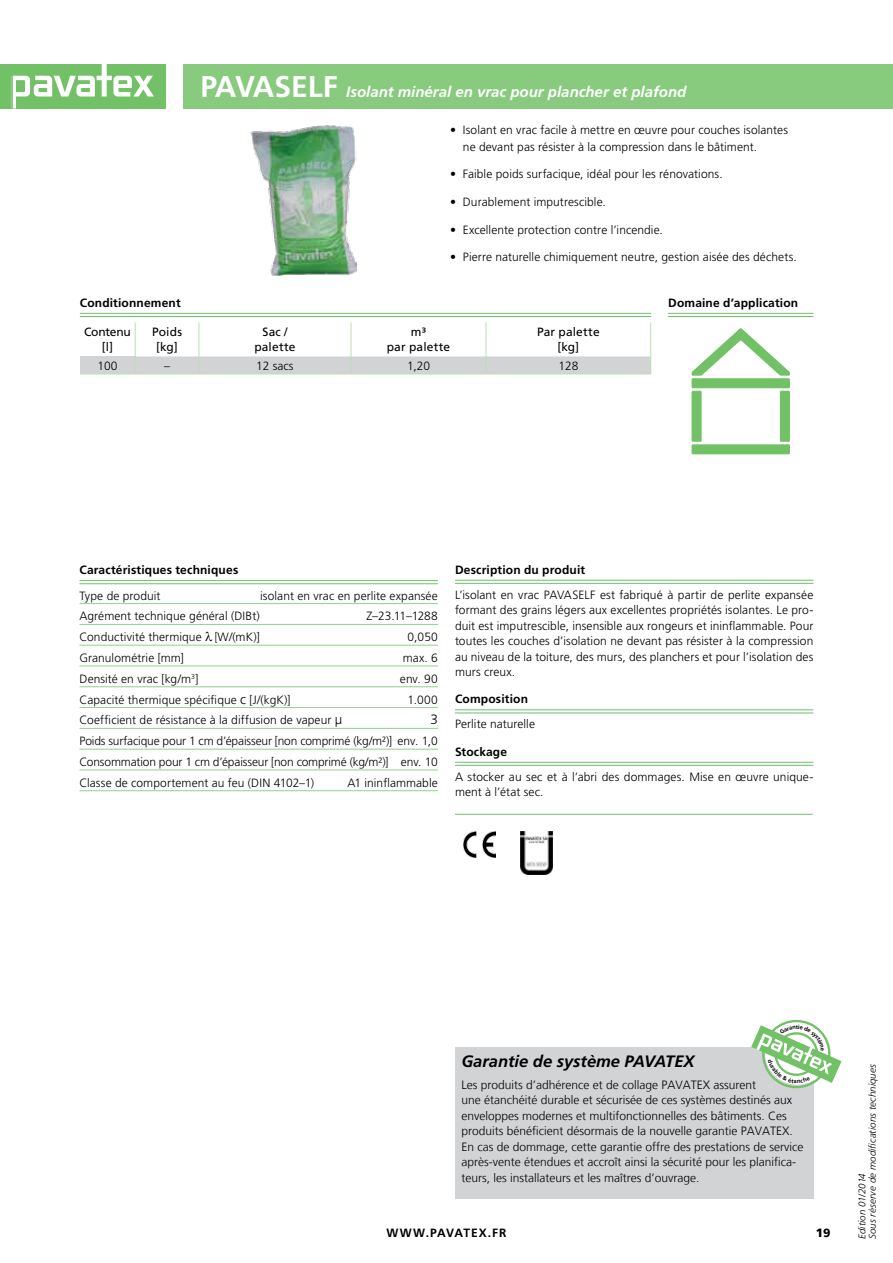
<style>
.page{position:relative;width:893px;height:1263px;background:#fff}
.page>*{position:absolute;margin:0;border:0;box-sizing:border-box;transform-origin:0 0}
.t1{font:italic 700 16.5px "Frutiger LT Std";color:#000}
.t2{font:italic 700 15px "Frutiger LT Std";color:#fff}
.t3{font:300 13.5px "Frutiger LT Std";color:#000}
.t4{font:300 12px/15.5px "Frutiger LT Std";letter-spacing:.005em;color:#000;text-align:justify}
.t5{font:300 12px/15.5px "Frutiger LT";color:#000}
.t6{font:700 12px "Frutiger LT Std";letter-spacing:.015em;color:#000}
.t7{font:12px/15.5px "Frutiger LT Std";letter-spacing:.01em;color:#000;text-align:center}
.t8{font:700 12px "Frutiger LT Std";letter-spacing:.08em;color:#000}
.t9{font:12px/15.5px "Frutiger LT Std";letter-spacing:-.02em;color:#000;text-align:center}
.t10{font:900 12px "Frutiger LT";color:#000}
.t11{font:italic 300 9.75px/10.5px "Frutiger LT Std";letter-spacing:.015em;color:#000}
.s1{font-style:normal;font-size:30px}
.s2{font-stretch:condensed}
.s3{font-size:13.5px}
</style>
<div class="page">
<div style="left:0;top:64px;width:166px;height:44px;background:#73c167"></div>
<svg style="left:13px;top:64px;width:141px;height:44px"></svg>
<div style="left:183px;top:64px;width:710px;height:44px;background:#88ca7e"></div>
<hr style="left:668px;top:313px;width:145px;height:1px;background:#6dc069">
<hr style="left:668px;top:316px;width:145px;height:1px;background:#6dc069">
<div style="left:455px;top:1048px;width:358px;height:151px;background:#d1d3d4"></div>
<div style="left:692px;top:444px;width:98px;height:10px;background:#73c167"></div>
<div style="left:692px;top:378px;width:98px;height:10px;background:#73c167"></div>
<div style="left:692px;top:391px;width:10px;height:51px;background:#73c167"></div>
<div style="left:780px;top:391px;width:10px;height:51px;background:#73c167"></div>
<svg style="left:692px;top:328px;width:98px;height:48px"></svg>
<hr style="left:455px;top:580px;width:358px;height:1px;background:#6dc069">
<hr style="left:455px;top:583px;width:358px;height:1px;background:#6dc069">
<hr style="left:455px;top:709px;width:358px;height:1px;background:#6dc069">
<hr style="left:455px;top:713px;width:358px;height:1px;background:#6dc069">
<hr style="left:455px;top:762px;width:358px;height:1px;background:#6dc069">
<hr style="left:455px;top:765px;width:358px;height:1px;background:#6dc069">
<img style="left:251px;top:125px;width:105px;height:150px">
<hr style="left:79px;top:580px;width:359px;height:1px;background:#6dc069">
<hr style="left:79px;top:583px;width:359px;height:1px;background:#6dc069">
<hr style="left:79px;top:603px;width:359px;height:1px;background:#91d08f">
<hr style="left:79px;top:624px;width:359px;height:1px;background:#91d08f">
<hr style="left:79px;top:645px;width:359px;height:1px;background:#91d08f">
<hr style="left:79px;top:666px;width:359px;height:1px;background:#91d08f">
<hr style="left:79px;top:686px;width:359px;height:1px;background:#91d08f">
<hr style="left:79px;top:707px;width:359px;height:1px;background:#91d08f">
<hr style="left:79px;top:728px;width:359px;height:1px;background:#91d08f">
<hr style="left:79px;top:749px;width:359px;height:1px;background:#91d08f">
<hr style="left:79px;top:769px;width:359px;height:1px;background:#91d08f">
<hr style="left:79px;top:790px;width:359px;height:1px;background:#91d08f">
<hr style="left:80px;top:313px;width:571px;height:1px;background:#6dc069">
<hr style="left:80px;top:316px;width:571px;height:1px;background:#6dc069">
<div style="left:80px;top:356px;width:55px;height:18px;background:#d1d3d4"></div>
<hr style="left:135px;top:322px;width:1px;height:34px;background:#b9e0b3">
<hr style="left:199px;top:322px;width:1px;height:34px;background:#b9e0b3">
<hr style="left:351px;top:322px;width:1px;height:34px;background:#b9e0b3">
<hr style="left:486px;top:322px;width:1px;height:34px;background:#b9e0b3">
<hr style="left:650px;top:322px;width:1px;height:34px;background:#b9e0b3">
<svg style="left:135px;top:356px;width:516px;height:18px"></svg>
<hr style="left:80px;top:374px;width:55px;height:1px;background:#b9e0b3">
<hr style="left:135px;top:374px;width:64px;height:1px;background:#b9e0b3">
<hr style="left:199px;top:374px;width:152px;height:1px;background:#b9e0b3">
<hr style="left:351px;top:374px;width:135px;height:1px;background:#b9e0b3">
<hr style="left:486px;top:374px;width:165px;height:1px;background:#b9e0b3">
<img style="left:463px;top:832px;width:33px;height:25px">
<img style="left:521px;top:832px;width:32px;height:42px">
<hr style="left:455px;top:814px;width:358px;height:1px;background:#6dc069">
<svg style="left:751px;top:1020px;width:90px;height:72px"></svg>
<p class="t2" style="left:200px;top:83px;width:487px"><span class="s1">PAVASELF</span> Isolant minéral en vrac pour plancher et plafond</p>
<p class="t4" style="left:463px;top:122px;width:327px;line-height:16px;text-indent:-13px"><span class="s2">•</span> Isolant en vrac facile à mettre en œuvre pour couches isolantes ne devant pas résister à la compression dans le bâtiment.</p>
<p class="t4" style="left:450px;top:167px;width:274px"><span class="s2">•</span> Faible poids surfacique, idéal pour les rénovations.</p>
<p class="t4" style="left:450px;top:194px;width:157px"><span class="s2">•</span> Durablement imputrescible.</p>
<p class="t4" style="left:450px;top:222px;width:214px"><span class="s2">•</span> Excellente protection contre l’incendie.</p>
<p class="t4" style="left:450px;top:250px;width:348px"><span class="s2">•</span> Pierre naturelle chimiquement neutre, gestion aisée des déchets.</p>
<p class="t6" style="left:80px;top:295px;width:102px">Conditionnement</p>
<p class="t9" style="left:84px;top:324px;width:48px">Contenu [l]</p>
<p class="t7" style="left:152px;top:324px;width:31px">Poids [kg]</p>
<p class="t7" style="left:254px;top:324px;width:43px">Sac / palette</p>
<p class="t7" style="left:387px;top:324px;width:65px">m³<br>par palette</p>
<p class="t7" style="left:537px;top:324px;width:64px">Par palette [kg]</p>
<p class="t4" style="left:97px;top:358px;width:22px">100</p>
<p class="t4" style="left:164px;top:358px;width:7px">–</p>
<p class="t4" style="left:256px;top:358px;width:39px">12 sacs</p>
<p class="t4" style="left:407px;top:358px;width:24px">1,20</p>
<p class="t4" style="left:558px;top:358px;width:22px">128</p>
<p class="t6" style="left:668px;top:295px;width:132px">Domaine d’application</p>
<p class="t6" style="left:79px;top:563px;width:160px">Caractéristiques techniques</p>
<p class="t4" style="left:79px;top:588px;width:83px">Type de produit</p>
<p class="t4" style="left:260px;top:588px;width:179px">isolant en vrac en perlite expansée</p>
<p class="t4" style="left:79px;top:609px;width:182px">Agrément technique général (DIBt)</p>
<p class="t4" style="left:366px;top:609px;width:73px">Z–23.11–1288</p>
<p class="t4" style="left:79px;top:629px;width:182px">Conductivité thermique ● [W/(mK)]</p>
<p class="t4" style="left:408px;top:629px;width:32px">0,050</p>
<p class="t4" style="left:79px;top:650px;width:106px">Granulométrie [mm]</p>
<p class="t4" style="left:403px;top:650px;width:37px">max. 6</p>
<p class="t4" style="left:79px;top:671px;width:120px">Densité en vrac [kg/m<sup>3</sup>]</p>
<p class="t4" style="left:400px;top:671px;width:39px">env. 90</p>
<p class="t4" style="left:79px;top:692px;width:212px">Capacité thermique spécifique <span class="s3">c</span> [J/(kgK)]</p>
<p class="t4" style="left:408px;top:692px;width:32px">1.000</p>
<p class="t4" style="left:79px;top:713px;width:264px">Coefficient de résistance à la diffusion de vapeur <span class="s3">µ</span></p>
<p class="t3" style="left:430px;top:712px;width:9px">3</p>
<p class="t4" style="left:79px;top:731px;width:360px;line-height:20.9px">Poids surfacique pour 1 cm d’épaisseur [non comprimé (kg/m²)] env. 1,0<br>Consommation pour 1 cm d’épaisseur [non comprimé (kg/m²)] env. 10<br>Classe de comportement au feu (DIN 4102–1)</p>
<p class="t4" style="left:347px;top:775px;width:92px">A1 ininflammable</p>
<p class="t6" style="left:455px;top:562px;width:132px">Description du produit</p>
<p class="t4" style="left:455px;top:587px;width:360px">L’isolant en vrac PAVASELF est fabriqué à partir de perlite expansée formant des grains légers aux excellentes propriétés isolantes. Le pro&shy;duit est imputrescible, insensible aux rongeurs et ininflammable. Pour toutes les couches d’isolation ne devant pas résister à la compression au niveau de la toiture, des murs, des planchers et pour l’isolation des murs creux.</p>
<p class="t6" style="left:455px;top:692px;width:75px">Composition</p>
<p class="t4" style="left:455px;top:717px;width:82px">Perlite naturelle</p>
<p class="t6" style="left:455px;top:744px;width:54px">Stockage</p>
<p class="t4" style="left:455px;top:769px;width:360px">A stocker au sec et à l’abri des dommages. Mise en œuvre unique&shy;ment à l’état sec.</p>
<h1 class="t1" style="left:461px;top:1051px;width:235px">Garantie de système PAVATEX</h1>
<p class="t5" style="left:461px;top:1077px;width:344px">Les produits d’adhérence et de collage PAVATEX assurent<br>une étanchéité durable et sécurisée de ces systèmes destinés aux enveloppes modernes et multifonctionnelles des bâtiments. Ces produits bénéficient désormais de la nouvelle garantie PAVATEX.<br>En cas de dommage, cette garantie offre des prestations de service après-vente étendues et accroît ainsi la sécurité pour les planifica&shy;teurs, les installateurs et les maîtres d’ouvrage.</p>
<p class="t8" style="left:386px;top:1226px;width:121px">WWW.PAVATEX.FR</p>
<p class="t10" style="left:816px;top:1226px;width:16px">19</p>
<p class="t11" style="left:857px;top:1239px;width:177px;rotate:-90deg">Edition 01/2014<br>Sous réserve de modifications techniques</p>
</div>
